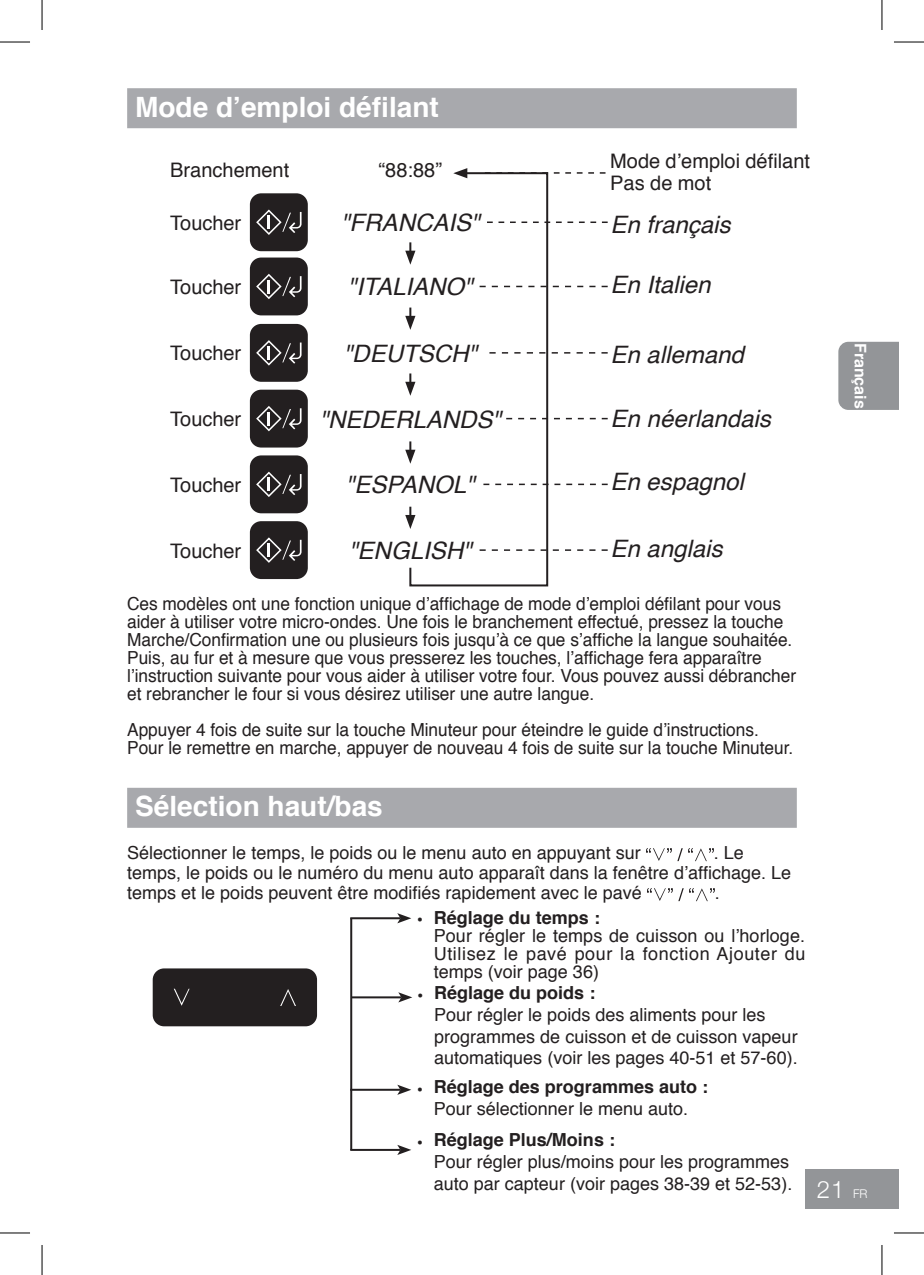
<style>
.page{position:relative;width:924px;height:1275px;background:#fff}
.page>*{position:absolute;margin:0;border:0;box-sizing:border-box;transform-origin:0 0}
.t1{font:700 28px "Helvetica";color:#fff}
.t2{font:italic 24px "Helvetica";color:#231f20}
.t3{font:300 24px "Helvetica Neue";color:#fff}
.t4{font:20px "Helvetica";color:#231f20}
.t5{font:18px/18px "Helvetica";color:#231f20;scale:.96 1}
.t6{font:18px/21.6px "Helvetica";color:#231f20}
.t7{font:700 18px "Helvetica";color:#231f20}
.t8{font:700 16px "Helvetica";color:#fff}
.s1{font-size:12px}
</style>
<div class="page">
<div style="left:805px;top:1169px;width:93px;height:39px;background:#939598"></div>
<div style="left:838px;top:342px;width:60px;height:68px;background:#939598"></div>
<svg style="left:409px;top:171px;width:140px;height:416px"></svg>
<svg style="left:453px;top:168px;width:14px;height:10px"></svg>
<svg style="left:646px;top:848px;width:67px;height:13px"></svg>
<svg style="left:647px;top:888px;width:67px;height:13px"></svg>
<hr style="left:350px;top:918px;width:2px;height:232px;background:#231f20">
<hr style="left:350px;top:917px;width:50px;height:2px;background:#231f20">
<svg style="left:397px;top:913px;width:14px;height:10px"></svg>
<hr style="left:351px;top:996px;width:50px;height:2px;background:#231f20">
<svg style="left:398px;top:992px;width:14px;height:10px"></svg>
<hr style="left:350px;top:1149px;width:50px;height:2px;background:#231f20">
<svg style="left:397px;top:1145px;width:14px;height:10px"></svg>
<hr style="left:350px;top:1088px;width:50px;height:2px;background:#231f20">
<svg style="left:397px;top:1084px;width:14px;height:11px"></svg>
<div style="left:127px;top:88px;width:669px;height:40px;background:#a8a9ad"></div>
<div style="left:127px;top:788px;width:669px;height:40px;background:#a8a9ad"></div>
<svg style="left:479px;top:549px;width:128px;height:2px"></svg>
<div style="left:250px;top:521px;width:58px;height:58px;background:#231f20;border-radius:11px"></div>
<svg style="left:256px;top:537px;width:45px;height:26px"></svg>
<svg style="left:483px;top:483px;width:124px;height:2px"></svg>
<div style="left:250px;top:455px;width:58px;height:58px;background:#231f20;border-radius:11px"></div>
<svg style="left:256px;top:471px;width:45px;height:26px"></svg>
<svg style="left:506px;top:418px;width:101px;height:1px"></svg>
<div style="left:250px;top:390px;width:58px;height:57px;background:#231f20;border-radius:11px"></div>
<svg style="left:256px;top:406px;width:45px;height:25px"></svg>
<svg style="left:489px;top:352px;width:118px;height:1px"></svg>
<div style="left:250px;top:324px;width:58px;height:58px;background:#231f20;border-radius:11px"></div>
<svg style="left:256px;top:340px;width:45px;height:25px"></svg>
<svg style="left:479px;top:286px;width:128px;height:1px"></svg>
<div style="left:250px;top:257px;width:58px;height:58px;background:#231f20;border-radius:11px"></div>
<svg style="left:256px;top:274px;width:45px;height:25px"></svg>
<svg style="left:405px;top:242px;width:10px;height:23px"></svg>
<svg style="left:405px;top:307px;width:10px;height:23px"></svg>
<svg style="left:405px;top:373px;width:10px;height:23px"></svg>
<svg style="left:405px;top:441px;width:10px;height:23px"></svg>
<svg style="left:405px;top:507px;width:10px;height:22px"></svg>
<svg style="left:487px;top:221px;width:120px;height:2px"></svg>
<div style="left:250px;top:193px;width:58px;height:58px;background:#231f20;border-radius:11px"></div>
<svg style="left:256px;top:209px;width:45px;height:26px"></svg>
<div style="left:153px;top:968px;width:164px;height:58px;background:#231f20;border-radius:11px"></div>
<svg style="left:174px;top:988px;width:15px;height:17px"></svg>
<svg style="left:280px;top:989px;width:16px;height:17px"></svg>
<svg style="left:484px;top:172px;width:121px;height:2px"></svg>
<hr style="left:0;top:42px;width:30px;height:1px;background:#000">
<hr style="left:893px;top:42px;width:30px;height:1px;background:#000">
<hr style="left:0;top:1232px;width:30px;height:1px;background:#000">
<hr style="left:893px;top:1232px;width:30px;height:1px;background:#000">
<hr style="left:42px;top:0;width:1px;height:30px;background:#000">
<hr style="left:42px;top:1245px;width:1px;height:30px;background:#000">
<hr style="left:881px;top:0;width:1px;height:30px;background:#000">
<hr style="left:881px;top:1245px;width:1px;height:30px;background:#000">
<h1 class="t1" style="left:135px;top:84px;width:305px">Mode d’emploi défilant</h1>
<p class="t4" style="left:170px;top:155px;width:120px">Branchement</p>
<p class="t4" style="left:378px;top:155px;width:65px">“88:88”</p>
<p class="t4" style="left:610px;top:146px;width:201px">Mode d’emploi défilant</p>
<p class="t4" style="left:610px;top:167px;width:102px">Pas de mot</p>
<p class="t4" style="left:170px;top:207px;width:72px">Toucher</p>
<h2 class="t2" style="left:341px;top:204px;width:140px">"FRANCAIS"</h2>
<h2 class="t2" style="left:610px;top:206px;width:121px">En français</h2>
<p class="t4" style="left:170px;top:271px;width:72px">Toucher</p>
<h2 class="t2" style="left:610px;top:266px;width:101px">En Italien</h2>
<h2 class="t2" style="left:348px;top:268px;width:126px">"ITALIANO"</h2>
<h2 class="t2" style="left:343px;top:334px;width:135px">"DEUTSCH"</h2>
<p class="t4" style="left:170px;top:338px;width:72px">Toucher</p>
<h2 class="t2" style="left:610px;top:336px;width:135px">En allemand</h2>
<p class="t4" style="left:170px;top:404px;width:72px">Toucher</p>
<h2 class="t2" style="left:610px;top:399px;width:162px">En néerlandais</h2>
<h2 class="t2" style="left:319px;top:400px;width:183px">"NEDERLANDS"</h2>
<p class="t8" style="left:873px;top:343px;width:67px;rotate:90deg">Français</p>
<p class="t4" style="left:170px;top:469px;width:72px">Toucher</p>
<h2 class="t2" style="left:610px;top:463px;width:135px">En espagnol</h2>
<h2 class="t2" style="left:346px;top:466px;width:130px">"ESPANOL"</h2>
<p class="t4" style="left:170px;top:535px;width:72px">Toucher</p>
<h2 class="t2" style="left:610px;top:530px;width:113px">En anglais</h2>
<h2 class="t2" style="left:349px;top:532px;width:124px">"ENGLISH"</h2>
<p class="t5" style="left:127px;top:595px;width:698px">Ces modèles ont une fonction unique d’affichage de mode d’emploi défilant pour vous aider à utiliser votre micro-ondes. Une fois le branchement effectué, pressez la touche Marche/Confirmation une ou plusieurs fois jusqu’à ce que s’affiche la langue souhaitée.<br>Puis, au fur et à mesure que vous presserez les touches, l’affichage fera apparaître l’instruction suivante pour vous aider à utiliser votre four. Vous pouvez aussi débrancher et rebrancher le four si vous désirez utiliser une autre langue.</p>
<p class="t5" style="left:127px;top:721px;width:695px">Appuyer 4 fois de suite sur la touche Minuteur pour éteindre le guide d’instructions.<br>Pour le remettre en marche, appuyer de nouveau 4 fois de suite sur la touche Minuteur.</p>
<h1 class="t1" style="left:135px;top:784px;width:249px">Sélection haut/bas</h1>
<p class="t6" style="left:127px;top:842px;width:515px">Sélectionner le temps, le poids ou le menu auto en appuyant sur</p>
<p class="t6" style="left:127px;top:843px;width:665px;line-height:20px;text-indent:586px">. Le temps, le poids ou le numéro du menu auto apparaît dans la fenêtre d’affichage. Le temps et le poids peuvent être modifiés rapidement avec le pavé</p>
<p class="t6" style="left:714px;top:882px;width:7px">.</p>
<p class="t7" style="left:416px;top:903px;width:185px">• Réglage du temps :</p>
<p class="t6" style="left:433px;top:927px;width:373px;line-height:18px;text-align:justify">Pour régler le temps de cuisson ou l’horloge.<br>Utilisez le pavé pour la fonction Ajouter du temps (voir page 36)</p>
<p class="t7" style="left:417px;top:978px;width:180px">• Réglage du poids :</p>
<p class="t6" style="left:434px;top:1004px;width:365px">Pour régler le poids des aliments pour les programmes de cuisson et de cuisson vapeur automatiques (voir les pages 40-51 et 57-60).</p>
<p class="t7" style="left:416px;top:1072px;width:293px">• Réglage des programmes auto :</p>
<p class="t6" style="left:433px;top:1098px;width:256px">Pour sélectionner le menu auto.</p>
<p class="t7" style="left:416px;top:1125px;width:200px">• Réglage Plus/Moins :</p>
<p class="t6" style="left:433px;top:1151px;width:360px">Pour régler plus/moins pour les programmes auto par capteur (voir pages 38-39 et 52-53).</p>
<h2 class="t3" style="left:816px;top:1169px;width:52px">21 <span class="s1">FR</span></h2>
</div>
